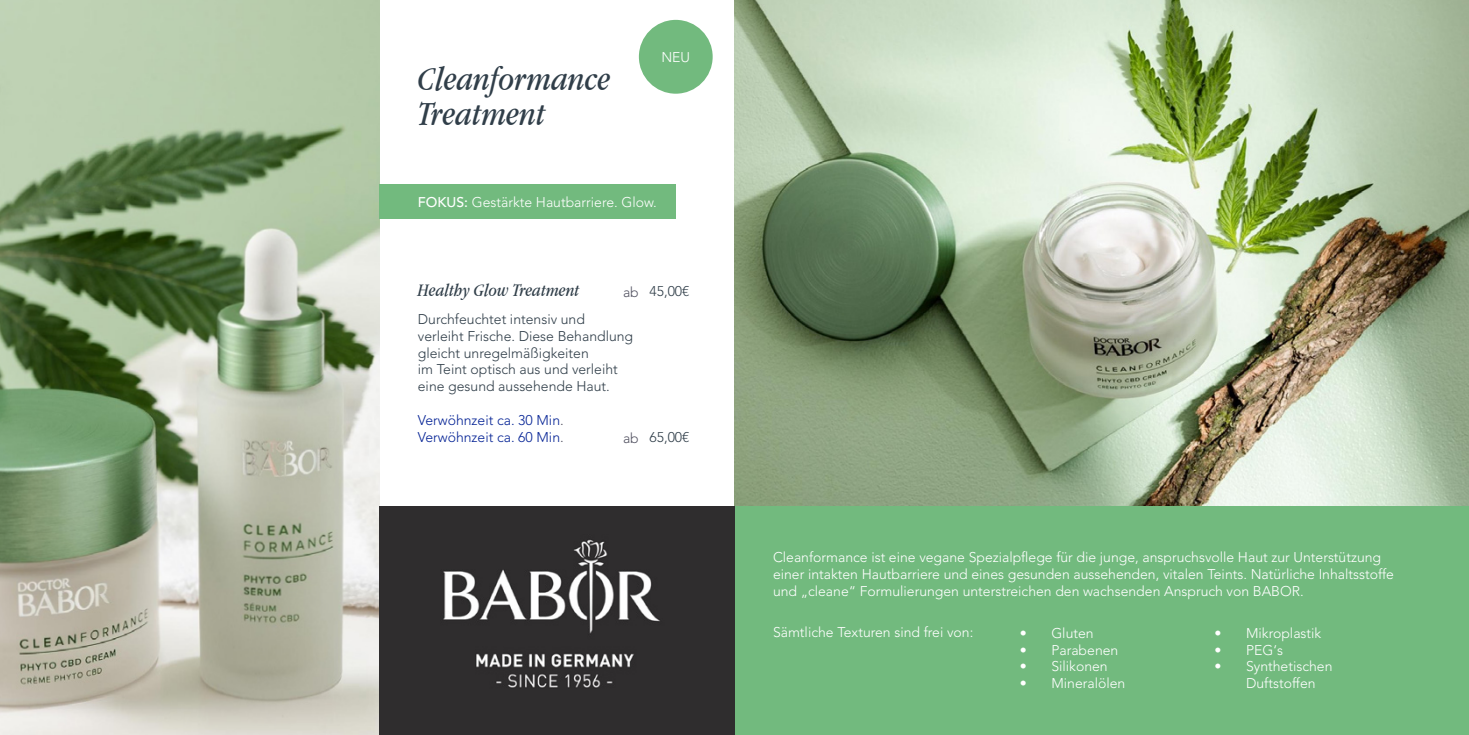
<style>
.page{position:relative;width:1469px;height:735px;background:#fff}
.page>*{position:absolute;margin:0;border:0;box-sizing:border-box;transform-origin:0 0}
.t1{font:italic 35px/35px "Apple Garamond";color:#303e49}
.t2{font:italic 18.38px "Apple Garamond";color:#303e49}
.t3{font:300 14px/16.8px "Avenir LT Std";color:#fff}
.t4{font:300 14px/16.8px "Avenir LT Std";color:#303e49}
.t5{font:300 14px/17.5px "Avenir LT Std";color:#052395}
.t6{font:300 14px "Avenir LT Std";color:#525261}
.s1{font-weight:500}
.s2{color:#525261}
</style>
<div class="page">
<img style="left:734px;top:0;width:734px;height:506px">
<img style="left:0;top:0;width:379px;height:734px">
<div style="left:639px;top:20px;width:73px;height:74px;background:#72ba7e;border-radius:50%"></div>
<div style="left:379px;top:184px;width:296px;height:34px;background:#72ba7e"></div>
<div style="left:734px;top:506px;width:734px;height:228px;background:#72ba7e"></div>
<img style="left:379px;top:506px;width:355px;height:228px">
<h1 class="t1" style="left:418px;top:60px;width:194px">Cleanformance<br>Treatment</h1>
<p class="t3" style="left:661px;top:49px;width:30px">NEU</p>
<p class="t3" style="left:418px;top:193px;width:240px"><span class="s1">FOKUS:</span> Gestärkte Hautbarriere. Glow.</p>
<h2 class="t2" style="left:418px;top:279px;width:163px">Healthy Glow Treatment</h2>
<p class="t4" style="left:649px;top:282px;width:42px">45,00€</p>
<p class="t4" style="left:418px;top:310px;width:217px">Durchfeuchtet intensiv und verleiht Frische. Diese Behandlung gleicht unregelmäßigkeiten<br>im Teint optisch aus und verleiht eine gesund aussehende Haut.</p>
<p class="t5" style="left:418px;top:411px;width:147px">Verwöhnzeit ca. 30 Min<span class="s2">.<br></span>Verwöhnzeit ca. 60 Min<span class="s2">.</span></p>
<p class="t6" style="left:623px;top:283px;width:17px">ab</p>
<p class="t4" style="left:649px;top:429px;width:42px">65,00€</p>
<p class="t6" style="left:623px;top:430px;width:17px">ab</p>
<p class="t3" style="left:773px;top:549px;width:622px">Cleanformance ist eine vegane Spezialpflege für die junge, anspruchsvolle Haut zur Unterstützung einer intakten Hautbarriere und eines gesunden aussehenden, vitalen Teints. Natürliche Inhaltsstoffe und „cleane“ Formulierungen unterstreichen den wachsenden Anspruch von BABOR.</p>
<p class="t3" style="left:773px;top:623px;width:202px">Sämtliche Texturen sind frei von:</p>
<p class="t3" style="left:1019px;top:624px;width:75px">• Gluten</p>
<p class="t3" style="left:1019px;top:641px;width:100px">• Parabenen</p>
<p class="t3" style="left:1019px;top:657px;width:89px">• Silikonen</p>
<p class="t3" style="left:1019px;top:674px;width:107px">• Mineralölen</p>
<p class="t3" style="left:1214px;top:624px;width:108px">• Mikroplastik</p>
<p class="t3" style="left:1214px;top:641px;width:70px">• PEG‘s</p>
<p class="t3" style="left:1246px;top:657px;width:88px;text-indent:-32px">• Synthetischen<br>Duftstoffen</p>
</div>
